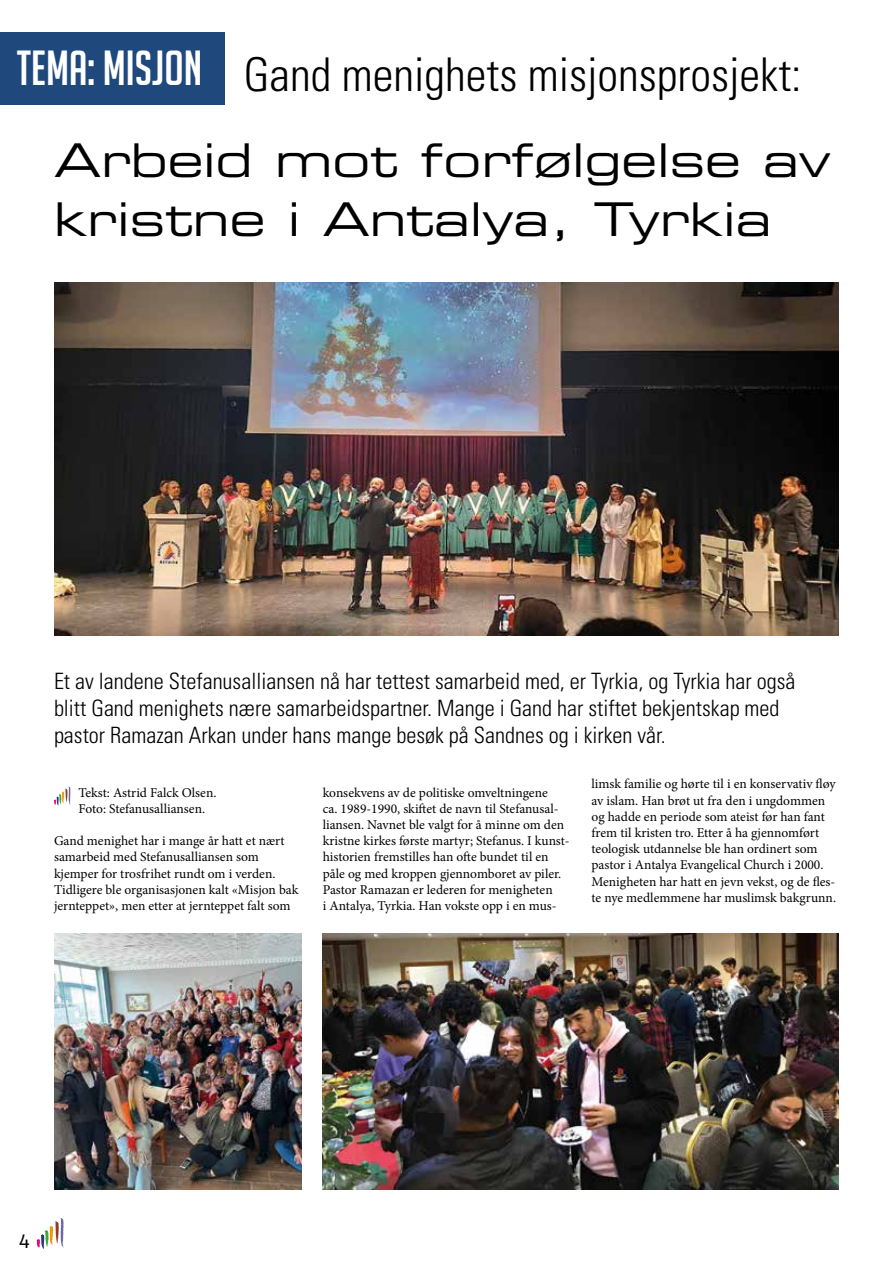
<style>
.page{position:relative;width:893px;height:1263px;background:#fff}
.page>*{position:absolute;margin:0;border:0;box-sizing:border-box;transform-origin:0 0}
.t1{font:46.5px/58.5px "Eurostile LT Std Ex 2";color:#000}
.t2{font:300 condensed 46.5px "Univers";color:#000}
.t3{font:300 condensed 22.5px/27px "Univers";color:#000}
.t4{font:18px "Sansa Std";color:#000}
.t5{font:13.5px/16.2px "Minion Pro";color:#000}
.s1{font-family:"Big Noodle Titling";font-weight:400;font-stretch:normal;font-size:48px;color:#fff}
</style>
<div class="page">
<svg style="left:37px;top:1218px;width:27px;height:31px"></svg>
<div style="left:0;top:32px;width:225px;height:72px;background:#1f497d"></div>
<img style="left:54px;top:282px;width:785px;height:353px">
<img style="left:54px;top:934px;width:247px;height:255px">
<img style="left:323px;top:934px;width:516px;height:255px">
<svg style="left:54px;top:787px;width:17px;height:18px"></svg>
<h1 class="t2" style="left:17px;top:47px;width:786px"><span class="s1">TEMA: MISJON</span> Gand menighets misjonsprosjekt:</h1>
<h1 class="t1" style="left:54px;top:130px;width:778px">Arbeid mot forfølgelse av kristne i Antalya, Tyrkia</h1>
<p class="t3" style="left:54px;top:667px;width:743px">Et av landene Stefanusalliansen nå har tettest samarbeid med, er Tyrkia, og Tyrkia har også blitt Gand menighets nære samarbeidspartner. Mange i Gand har stiftet bekjentskap med pastor Ramazan Arkan under hans mange besøk på Sandnes og i kirken vår.</p>
<p class="t5" style="left:323px;top:784px;width:248px">konsekvens av de politiske omveltningene<br>ca. 1989-1990, skiftet de navn til Stefanusal&shy;liansen. Navnet ble valgt for å minne om den kristne kirkes første martyr; Stefanus. I kunst&shy;historien fremstilles han ofte bundet til en påle og med kroppen gjennomboret av piler.<br>Pastor Ramazan er lederen for menigheten<br>i Antalya, Tyrkia. Han vokste opp i en mus-</p>
<p class="t5" style="left:591px;top:776px;width:246px">limsk familie og hørte til i en konservativ fløy av islam. Han brøt ut fra den i ungdommen og hadde en periode som ateist før han fant frem til kristen tro. Etter å ha gjennomført teologisk utdannelse ble han ordinert som pastor i Antalya Evangelical Church i 2000.<br>Menigheten har hatt en jevn vekst, og de fles&shy;te nye medlemmene har muslimsk bakgrunn.</p>
<p class="t5" style="left:79px;top:784px;width:139px">Tekst: Astrid Falck Olsen.<br>Foto: Stefanusalliansen.</p>
<p class="t5" style="left:54px;top:833px;width:246px">Gand menighet har i mange år hatt et nært samarbeid med Stefanusalliansen som kjemper for trosfrihet rundt om i verden.<br>Tidligere ble organisasjonen kalt «Misjon bak jernteppet», men etter at jernteppet falt som</p>
<h3 class="t4" style="left:19px;top:1229px;width:13px">4</h3>
</div>
